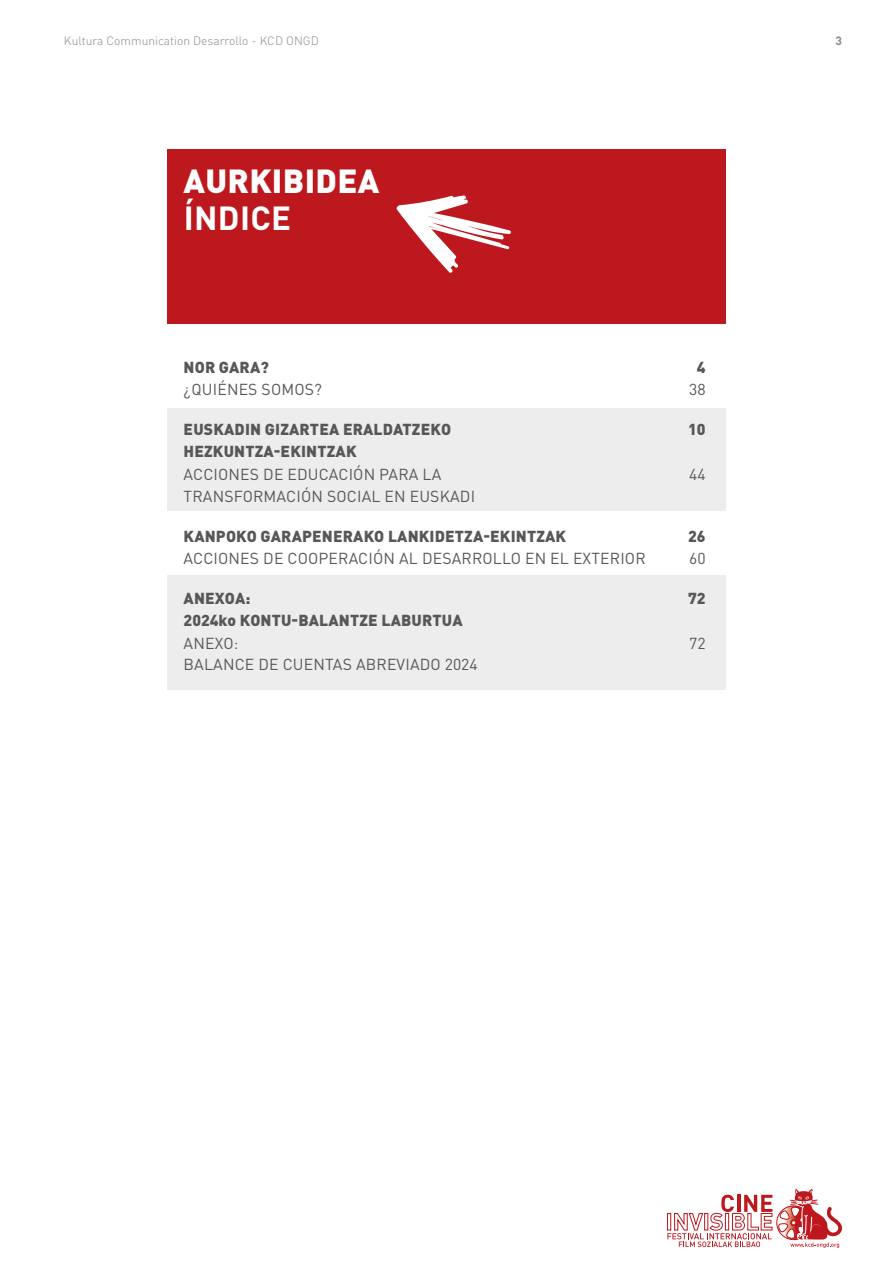
<style>
.page{position:relative;width:893px;height:1263px;background:#fff}
.page>*{position:absolute;margin:0;border:0;box-sizing:border-box;transform-origin:0 0}
.t1{font:900 33px "DINOT";letter-spacing:.01em;color:#fff}
.t2{font:700 33px "DINOT";letter-spacing:.01em;color:#fff}
.t3{font:15.75px "DINOT";letter-spacing:.01em;color:#575756}
.t4{font:900 15.75px "DINOT";letter-spacing:.01em;color:#575756}
.t5{font:300 12px "DINOT";color:#878787}
.t6{font:700 12px "DINOT";color:#878787}
</style>
<div class="page">
<svg style="left:667px;top:1189px;width:175px;height:59px"></svg>
<div style="left:167px;top:149px;width:559px;height:175px;background:#bc181d"></div>
<div style="left:167px;top:408px;width:559px;height:102px;background:#ededed"></div>
<div style="left:167px;top:576px;width:559px;height:114px;background:#ededed"></div>
<svg style="left:396px;top:195px;width:115px;height:78px"></svg>
<p class="t5" style="left:64px;top:33px;width:256px">Kultura Communication Desarrollo - KCD ONGD</p>
<p class="t6" style="left:835px;top:33px;width:8px">3</p>
<h1 class="t1" style="left:184px;top:159px;width:197px">AURKIBIDEA</h1>
<h1 class="t2" style="left:184px;top:196px;width:109px">ÍNDICE</h1>
<p class="t4" style="left:184px;top:356px;width:87px">NOR GARA?</p>
<p class="t4" style="left:697px;top:356px;width:10px">4</p>
<p class="t3" style="left:184px;top:379px;width:140px">¿QUIÉNES SOMOS?</p>
<p class="t3" style="left:689px;top:379px;width:18px">38</p>
<p class="t4" style="left:184px;top:418px;width:269px">EUSKADIN GIZARTEA ERALDATZEKO</p>
<p class="t4" style="left:688px;top:418px;width:19px">10</p>
<p class="t4" style="left:184px;top:441px;width:175px">HEZKUNTZA-EKINTZAK</p>
<p class="t3" style="left:184px;top:463px;width:259px">ACCIONES DE EDUCACIÓN PARA LA</p>
<p class="t3" style="left:689px;top:463px;width:18px">44</p>
<p class="t3" style="left:184px;top:486px;width:293px">TRANSFORMACIÓN SOCIAL EN EUSKADI</p>
<p class="t4" style="left:184px;top:525px;width:384px">KANPOKO GARAPENERAKO LANKIDETZA-EKINTZAK</p>
<p class="t4" style="left:688px;top:525px;width:19px">26</p>
<p class="t3" style="left:184px;top:548px;width:464px">ACCIONES DE COOPERACIÓN AL DESARROLLO EN EL EXTERIOR</p>
<p class="t3" style="left:689px;top:548px;width:18px">60</p>
<p class="t4" style="left:184px;top:587px;width:68px">ANEXOA:</p>
<p class="t4" style="left:688px;top:587px;width:19px">72</p>
<p class="t4" style="left:184px;top:610px;width:281px">2024ko KONTU-BALANTZE LABURTUA</p>
<p class="t3" style="left:184px;top:632px;width:56px">ANEXO:</p>
<p class="t3" style="left:689px;top:632px;width:18px">72</p>
<p class="t3" style="left:184px;top:653px;width:296px">BALANCE DE CUENTAS ABREVIADO 2024</p>
</div>
